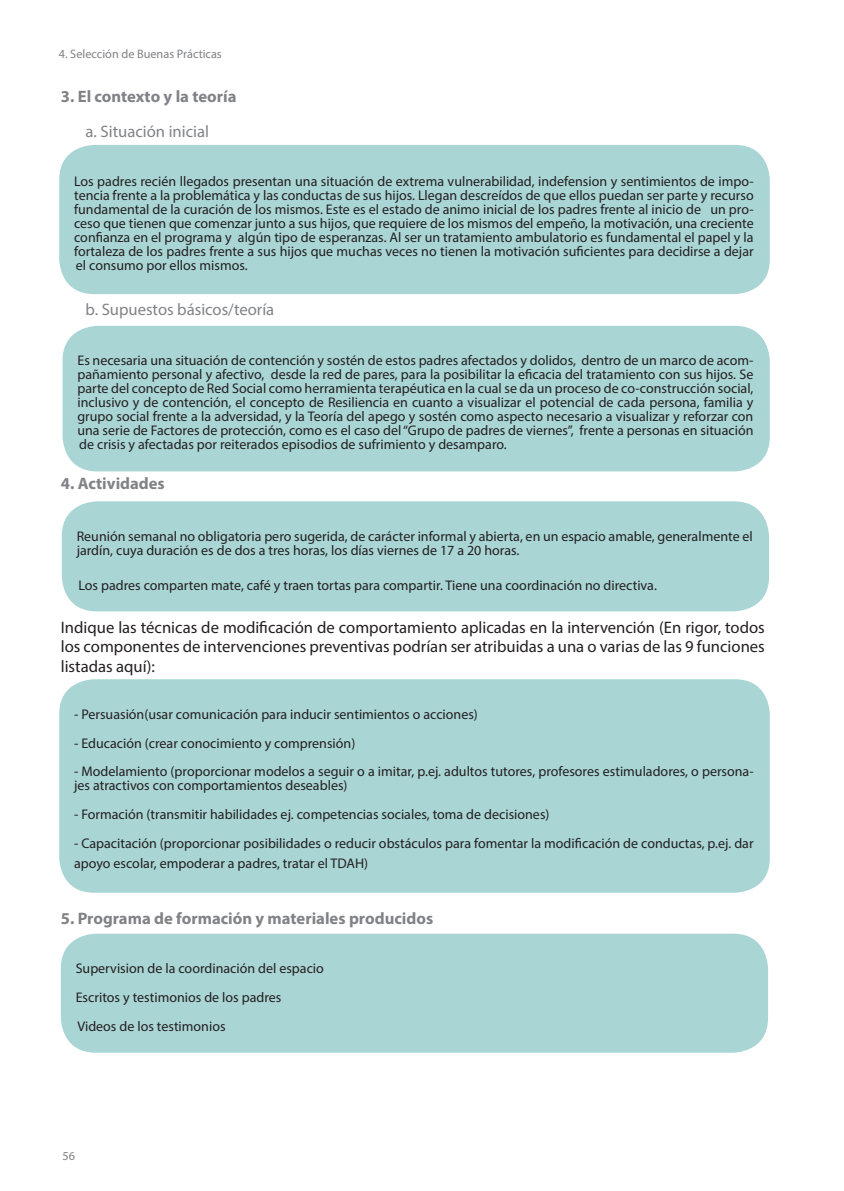
<style>
.page{position:relative;width:844px;height:1191px;background:#fff}
.page>*{position:absolute;margin:0;border:0;box-sizing:border-box;transform-origin:0 0}
.t1{font:16.62px/19.9px "Myriad Pro";color:#231f20;text-align:justify}
.t2{font:700 16.62px "Myriad Pro";color:#808285}
.t3{font:16.62px "Myriad Pro";color:#808285}
.t4{font:14px/14px "Myriad Pro";color:#231f20}
.t5{font:12.25px "Myriad Pro";color:#808285}
</style>
<div class="page">
<div style="left:59px;top:145px;width:710px;height:149px;background:#aad5d5;border-radius:35px"></div>
<div style="left:63px;top:326px;width:706px;height:145px;background:#aad5d5;border-radius:35px"></div>
<div style="left:62px;top:501px;width:706px;height:110px;background:#aad5d5;border-radius:35px"></div>
<div style="left:59px;top:679px;width:710px;height:213px;background:#aad5d5;border-radius:35px"></div>
<div style="left:61px;top:933px;width:706px;height:119px;background:#aad5d5;border-radius:35px"></div>
<p class="t5" style="left:59px;top:47px;width:164px">4. Selección de Buenas Prácticas</p>
<p class="t2" style="left:61px;top:85px;width:177px">3. El contexto y la teoría</p>
<p class="t3" style="left:86px;top:121px;width:125px">a. Situación inicial</p>
<p class="t4" style="left:74px;top:174px;width:681px;text-align:justify">Los padres recién llegados presentan una situación de extrema vulnerabilidad, indefension y sentimientos de impo&shy;tencia frente a la problemática y las conductas de sus hijos. Llegan descreídos de que ellos puedan ser parte y recurso fundamental de la curación de los mismos. Este es el estado de animo inicial de los padres frente al inicio de un pro&shy;ceso que tienen que comenzar junto a sus hijos, que requiere de los mismos del empeño, la motivación, una creciente confianza en el programa y algún tipo de esperanzas. Al ser un tratamiento ambulatorio es fundamental el papel y la fortaleza de los padres frente a sus hijos que muchas veces no tienen la motivación suficientes para decidirse a dejar el consumo por ellos mismos.</p>
<p class="t3" style="left:86px;top:299px;width:190px">b. Supuestos básicos/teoría</p>
<p class="t4" style="left:77px;top:353px;width:677px;text-align:justify">Es necesaria una situación de contención y sostén de estos padres afectados y dolidos, dentro de un marco de acom&shy;pañamiento personal y afectivo, desde la red de pares, para la posibilitar la eficacia del tratamiento con sus hijos. Se parte del concepto de Red Social como herramienta terapéutica en la cual se da un proceso de co-construcción social, inclusivo y de contención, el concepto de Resiliencia en cuanto a visualizar el potencial de cada persona, familia y grupo social frente a la adversidad, y la Teoría del apego y sostén como aspecto necesario a visualizar y reforzar con una serie de Factores de protección, como es el caso del “Grupo de padres de viernes”, frente a personas en situación de crisis y afectadas por reiterados episodios de sufrimiento y desamparo.</p>
<p class="t2" style="left:61px;top:473px;width:105px">4. Actividades</p>
<p class="t4" style="left:77px;top:529px;width:677px">Reunión semanal no obligatoria pero sugerida, de carácter informal y abierta, en un espacio amable, generalmente el jardín, cuya duración es de dos a tres horas, los días viernes de 17 a 20 horas.</p>
<p class="t4" style="left:78px;top:577px;width:580px">Los padres comparten mate, café y traen tortas para compartir. Tiene una coordinación no directiva.</p>
<p class="t1" style="left:61px;top:616px;width:705px">Indique las técnicas de modificación de comportamiento aplicadas en la intervención (En rigor, todos los componentes de intervenciones preventivas podrían ser atribuidas a una o varias de las 9 funciones listadas aquí):</p>
<p class="t4" style="left:74px;top:706px;width:405px">- Persuasión(usar comunicación para inducir sentimientos o acciones)</p>
<p class="t4" style="left:74px;top:735px;width:283px">- Educación (crear conocimiento y comprensión)</p>
<p class="t4" style="left:74px;top:764px;width:680px">- Modelamiento (proporcionar modelos a seguir o a imitar, p.ej. adultos tutores, profesores estimuladores, o persona&shy;jes atractivos con comportamientos deseables)</p>
<p class="t4" style="left:74px;top:807px;width:477px">- Formación (transmitir habilidades ej. competencias sociales, toma de decisiones)</p>
<p class="t4" style="left:74px;top:833px;width:680px;line-height:19.9px">- Capacitación (proporcionar posibilidades o reducir obstáculos para fomentar la modificación de conductas, p.ej. dar apoyo escolar, empoderar a padres, tratar el TDAH)</p>
<p class="t2" style="left:61px;top:908px;width:374px">5. Programa de formación y materiales producidos</p>
<p class="t4" style="left:76px;top:953px;width:250px;line-height:28.9px">Supervision de la coordinación del espacio<br>Escritos y testimonios de los padres<br>Videos de los testimonios</p>
<p class="t5" style="left:63px;top:1148px;width:14px">56</p>
</div>
